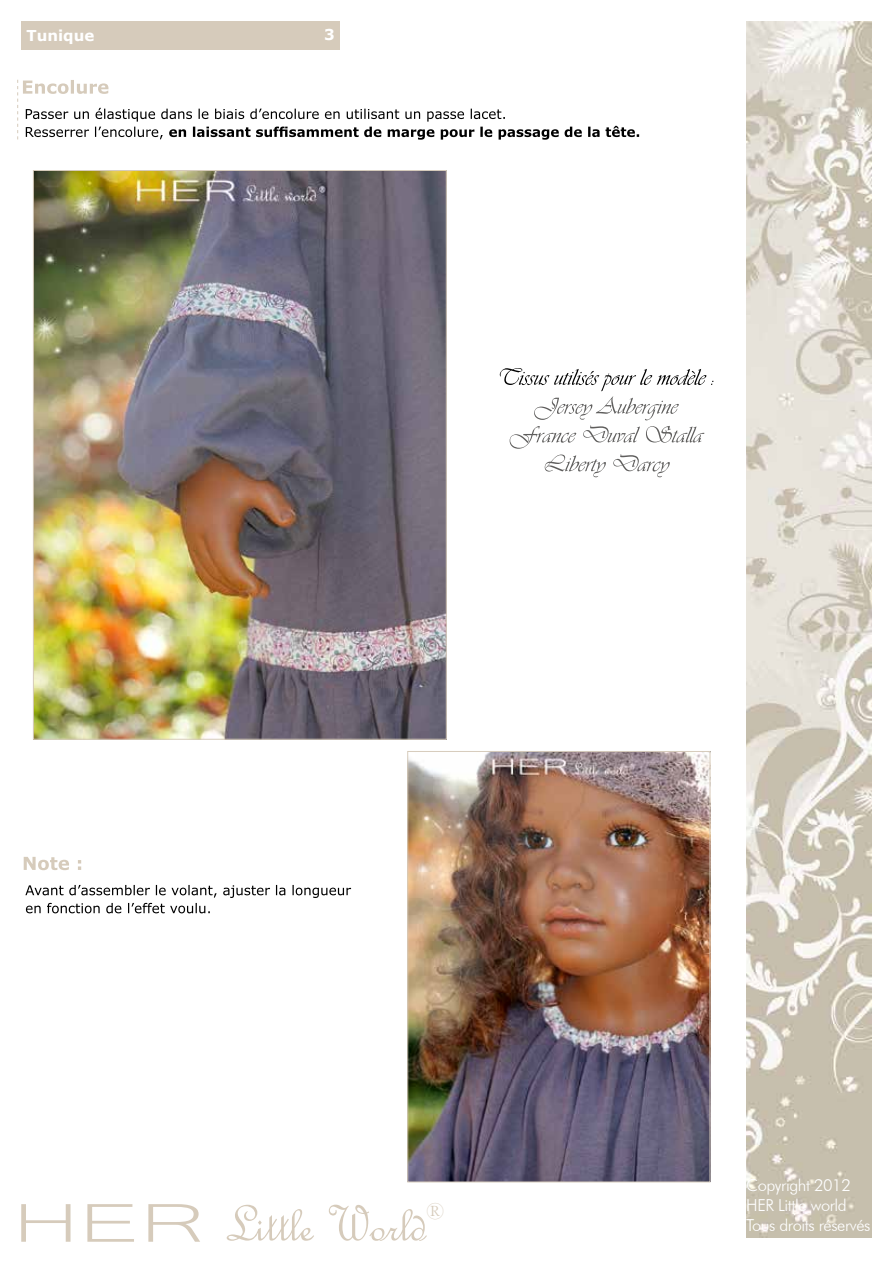
<style>
.page{position:relative;width:893px;height:1263px;background:#fff}
.page>*{position:absolute;margin:0;border:0;box-sizing:border-box;transform-origin:0 0}
.t1{font:54px "French Script";color:#d6cbbb}
.t2{font:24px "French Script";color:#d6cbbb}
.t3{font:300 16.5px/19.8px "Futura BT";letter-spacing:-.025em;color:#fff}
.t4{font:700 15px "Verdana";color:#fff}
</style>
<div class="page">
<img style="left:747px;top:21px;width:125px;height:1216px">
<div style="left:21px;top:21px;width:319px;height:29px;background:#d6cbbb"></div>
<svg style="left:21px;top:1204px;width:50px;height:38px"></svg>
<svg style="left:87px;top:1204px;width:47px;height:38px"></svg>
<svg style="left:148px;top:1204px;width:52px;height:38px"></svg>
<img style="left:410px;top:753px;width:298px;height:427px">
<div style="left:408px;top:751px;width:302px;height:431px;border:1px solid #d6cbbb"></div>
<img style="left:35px;top:172px;width:409px;height:565px">
<svg style="left:500px;top:368px;width:213px;height:109px"></svg>
<svg style="left:24px;top:857px;width:57px;height:13px"></svg>
<svg style="left:25px;top:885px;width:326px;height:28px"></svg>
<svg style="left:17px;top:80px;width:622px;height:60px"></svg>
<p class="t4" style="left:27px;top:25px;width:69px">Tunique</p>
<p class="t4" style="left:324px;top:24px;width:12px">3</p>
<h2 class="t2" style="left:426px;top:1197px;width:20px">®</h2>
<h1 class="t1" style="left:224px;top:1190px;width:203px">Little World</h1>
<p class="t3" style="left:746px;top:1175px;width:106px">Copyright 2012<br>HER Little world</p>
<p class="t3" style="left:746px;top:1215px;width:126px">Tous droits réservés</p>
</div>
